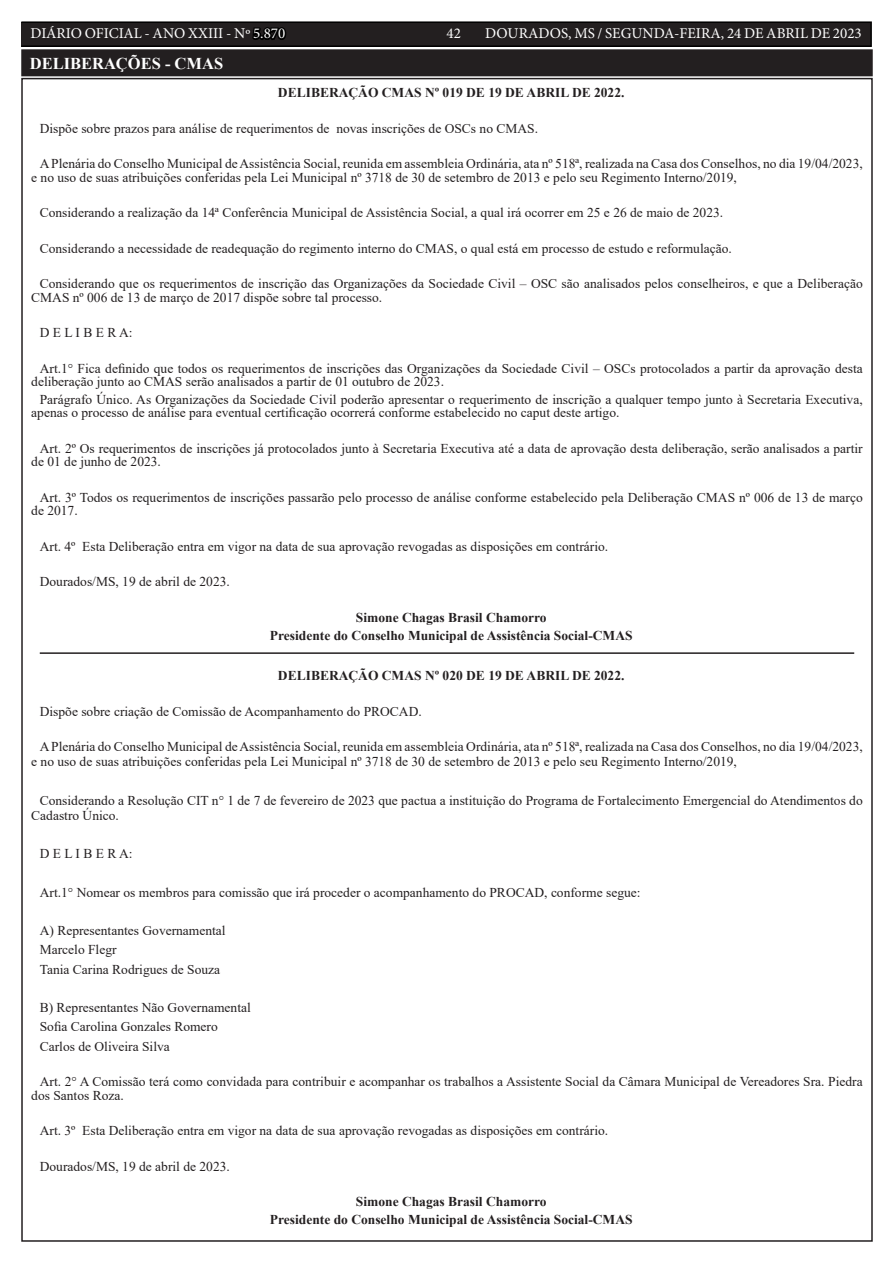
<style>
.page{position:relative;width:893px;height:1263px;background:#fff}
.page>*{position:absolute;margin:0;border:0;box-sizing:border-box;transform-origin:0 0}
.t1{font:700 16.5px "Times New Roman";color:#fff}
.t2{font:15px "Minion Pro";color:#fff}
.t3{font:13.5px/13.5px "Times New Roman";color:#231f20}
.t4{font:700 13.5px/17.7px "Times New Roman";color:#231f20;text-align:center}
.s1{color:#000}
</style>
<div class="page">
<div style="left:21px;top:22px;width:850px;height:24px;background:#231f20"></div>
<div style="left:21px;top:21px;width:851px;height:26px;border:2px solid #000"></div>
<hr style="left:40px;top:652px;width:814px;height:2px;background:#231f20">
<div style="left:23px;top:51px;width:848px;height:23px;background:#231f20"></div>
<div style="left:21px;top:49px;width:852px;height:27px;border:4px solid #231f20"></div>
<p class="t2" style="left:31px;top:24px;width:256px">DIÁRIO OFICIAL - ANO XXIII - Nº <span class="s1">5.870</span></p>
<p class="t2" style="left:447px;top:24px;width:16px">42</p>
<p class="t2" style="left:485px;top:24px;width:378px">DOURADOS, MS / SEGUNDA-FEIRA, 24 DE ABRIL DE 2023</p>
<p class="t1" style="left:30px;top:52px;width:195px">DELIBERAÇÕES - CMAS</p>
<p class="t4" style="left:278px;top:83px;width:348px">DELIBERAÇÃO CMAS Nº 019 DE 19 DE ABRIL DE 2022.</p>
<p class="t3" style="left:40px;top:121px;width:500px">Dispõe sobre prazos para análise de requerimentos de novas inscrições de OSCs no CMAS.</p>
<p class="t3" style="left:31px;top:156px;width:833px;text-indent:9px">A Plenária do Conselho Municipal de Assistência Social, reunida em assembleia Ordinária, ata nº 518ª, realizada na Casa dos Conselhos, no dia 19/04/2023, e no uso de suas atribuições conferidas pela Lei Municipal nº 3718 de 30 de setembro de 2013 e pelo seu Regimento Interno/2019,</p>
<p class="t3" style="left:40px;top:205px;width:685px">Considerando a realização da 14ª Conferência Municipal de Assistência Social, a qual irá ocorrer em 25 e 26 de maio de 2023.</p>
<p class="t3" style="left:40px;top:241px;width:694px">Considerando a necessidade de readequação do regimento interno do CMAS, o qual está em processo de estudo e reformulação.</p>
<p class="t3" style="left:31px;top:276px;width:833px;text-indent:9px">Considerando que os requerimentos de inscrição das Organizações da Sociedade Civil – OSC são analisados pelos conselheiros, e que a Deliberação<br>CMAS nº 006 de 13 de março de 2017 dispõe sobre tal processo.</p>
<p class="t3" style="left:40px;top:325px;width:94px">D E L I B E R A:</p>
<p class="t3" style="left:31px;top:361px;width:833px;text-indent:9px">Art.1° Fica definido que todos os requerimentos de inscrições das Organizações da Sociedade Civil – OSCs protocolados a partir da aprovação desta deliberação junto ao CMAS serão analisados a partir de 01 outubro de 2023.</p>
<p class="t3" style="left:31px;top:392px;width:833px;text-indent:9px">Parágrafo Único. As Organizações da Sociedade Civil poderão apresentar o requerimento de inscrição a qualquer tempo junto à Secretaria Executiva, apenas o processo de análise para eventual certificação ocorrerá conforme estabelecido no caput deste artigo.</p>
<p class="t3" style="left:31px;top:441px;width:833px;text-indent:9px">Art. 2º Os requerimentos de inscrições já protocolados junto à Secretaria Executiva até a data de aprovação desta deliberação, serão analisados a partir de 01 de junho de 2023.</p>
<p class="t3" style="left:31px;top:490px;width:833px;text-indent:9px">Art. 3º Todos os requerimentos de inscrições passarão pelo processo de análise conforme estabelecido pela Deliberação CMAS nº 006 de 13 de março de 2017.</p>
<p class="t3" style="left:40px;top:539px;width:570px">Art. 4º Esta Deliberação entra em vigor na data de sua aprovação revogadas as disposições em contrário.</p>
<p class="t3" style="left:40px;top:575px;width:192px">Dourados/MS, 19 de abril de 2023.</p>
<p class="t4" style="left:270px;top:608px;width:364px">Simone Chagas Brasil Chamorro<br>Presidente do Conselho Municipal de Assistência Social-CMAS</p>
<p class="t4" style="left:278px;top:666px;width:348px">DELIBERAÇÃO CMAS Nº 020 DE 19 DE ABRIL DE 2022.</p>
<p class="t3" style="left:40px;top:704px;width:384px">Dispõe sobre criação de Comissão de Acompanhamento do PROCAD.</p>
<p class="t3" style="left:31px;top:739px;width:833px;line-height:15px;text-indent:9px">A Plenária do Conselho Municipal de Assistência Social, reunida em assembleia Ordinária, ata nº 518ª, realizada na Casa dos Conselhos, no dia 19/04/2023, e no uso de suas atribuições conferidas pela Lei Municipal nº 3718 de 30 de setembro de 2013 e pelo seu Regimento Interno/2019,</p>
<p class="t3" style="left:31px;top:792px;width:833px;line-height:15px;text-indent:9px">Considerando a Resolução CIT n° 1 de 7 de fevereiro de 2023 que pactua a instituição do Programa de Fortalecimento Emergencial do Atendimentos do<br>Cadastro Único.</p>
<p class="t3" style="left:40px;top:846px;width:94px">D E L I B E R A:</p>
<p class="t3" style="left:40px;top:885px;width:602px">Art.1° Nomear os membros para comissão que irá proceder o acompanhamento do PROCAD, conforme segue:</p>
<p class="t3" style="left:40px;top:921px;width:187px;line-height:19.2px">A) Representantes Governamental<br>Marcelo Flegr<br>Tania Carina Rodrigues de Souza</p>
<p class="t3" style="left:40px;top:998px;width:213px;line-height:19.2px">B) Representantes Não Governamental<br>Sofia Carolina Gonzales Romero<br>Carlos de Oliveira Silva</p>
<p class="t3" style="left:31px;top:1074px;width:833px;text-indent:9px">Art. 2° A Comissão terá como convidada para contribuir e acompanhar os trabalhos a Assistente Social da Câmara Municipal de Vereadores Sra. Piedra dos Santos Roza.</p>
<p class="t3" style="left:40px;top:1123px;width:570px">Art. 3º Esta Deliberação entra em vigor na data de sua aprovação revogadas as disposições em contrário.</p>
<p class="t3" style="left:40px;top:1159px;width:192px">Dourados/MS, 19 de abril de 2023.</p>
<p class="t4" style="left:270px;top:1192px;width:364px">Simone Chagas Brasil Chamorro<br>Presidente do Conselho Municipal de Assistência Social-CMAS</p>
</div>
